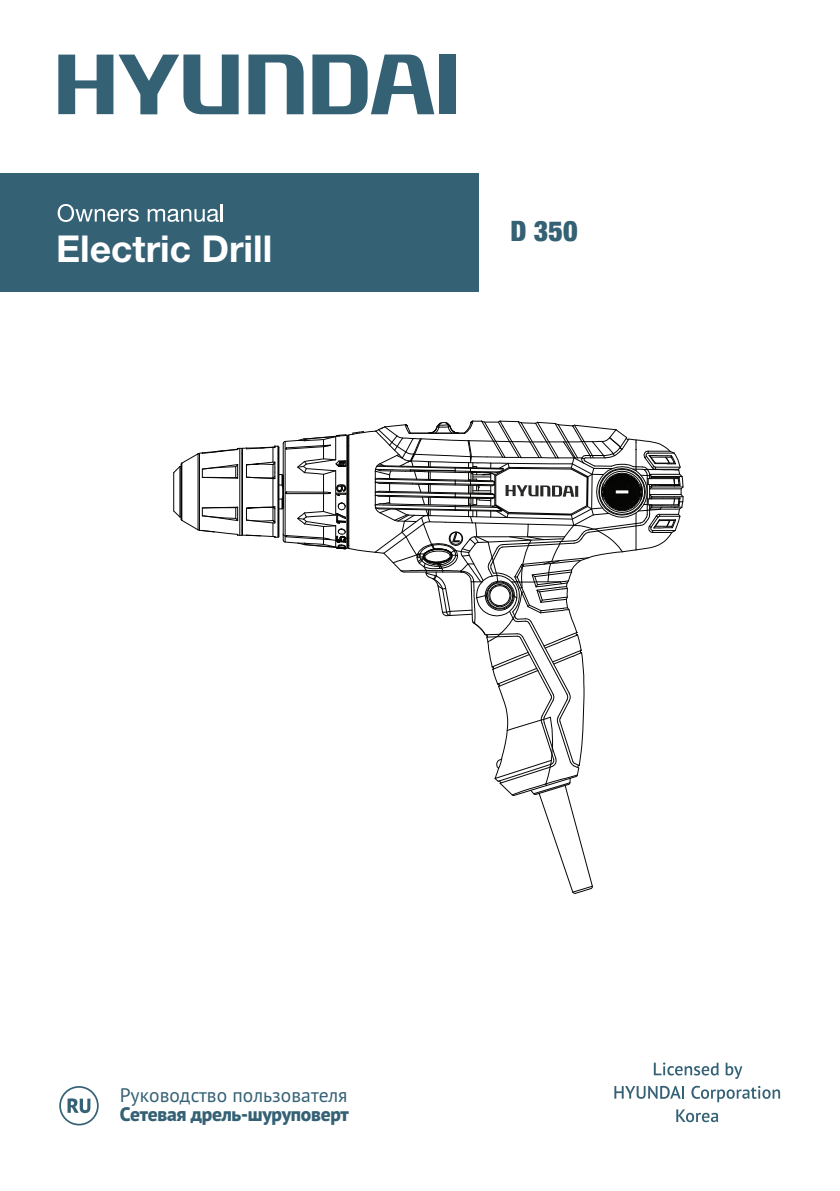
<style>
.page{position:relative;width:840px;height:1191px;background:#fff}
.page>*{position:absolute;margin:0;border:0;box-sizing:border-box;transform-origin:0 0}
.t1{font:700 37.2px "Helvetica Neue Cyr";color:#fff}
.t2{font:900 condensed 28px "Helvetica Neue";color:#356175}
.t3{font:19.6px "PT Sans Pro";color:#356175}
.t4{font:800 19.6px "PT Sans Pro";letter-spacing:-.015em;color:#356175}
</style>
<div class="page">
<svg style="left:58px;top:55px;width:180px;height:59px"></svg>
<svg style="left:248px;top:55px;width:55px;height:59px"></svg>
<div style="left:439px;top:55px;width:16px;height:59px;background:#356175"></div>
<svg style="left:312px;top:55px;width:122px;height:59px"></svg>
<div style="left:0;top:174px;width:478px;height:118px;background:#356175"></div>
<svg style="left:653px;top:1062px;width:65px;height:13px"></svg>
<svg style="left:725px;top:1062px;width:17px;height:17px"></svg>
<svg style="left:614px;top:1085px;width:70px;height:13px"></svg>
<svg style="left:691px;top:1085px;width:88px;height:17px"></svg>
<svg style="left:676px;top:1109px;width:41px;height:13px"></svg>
<svg style="left:58px;top:204px;width:81px;height:18px"></svg>
<svg style="left:148px;top:204px;width:75px;height:18px"></svg>
<svg style="left:173px;top:420px;width:510px;height:474px"></svg>
<svg style="left:59px;top:1086px;width:40px;height:39px"></svg>
<h1 class="t1" style="left:56px;top:228px;width:217px">Electric Drill</h1>
<h2 class="t2" style="left:510px;top:208px;width:69px">D 350</h2>
<p class="t3" style="left:120px;top:1082px;width:229px">Руководство пользователя</p>
<p class="t4" style="left:120px;top:1101px;width:230px">Сетевая дрель-шуруповерт</p>
</div>
